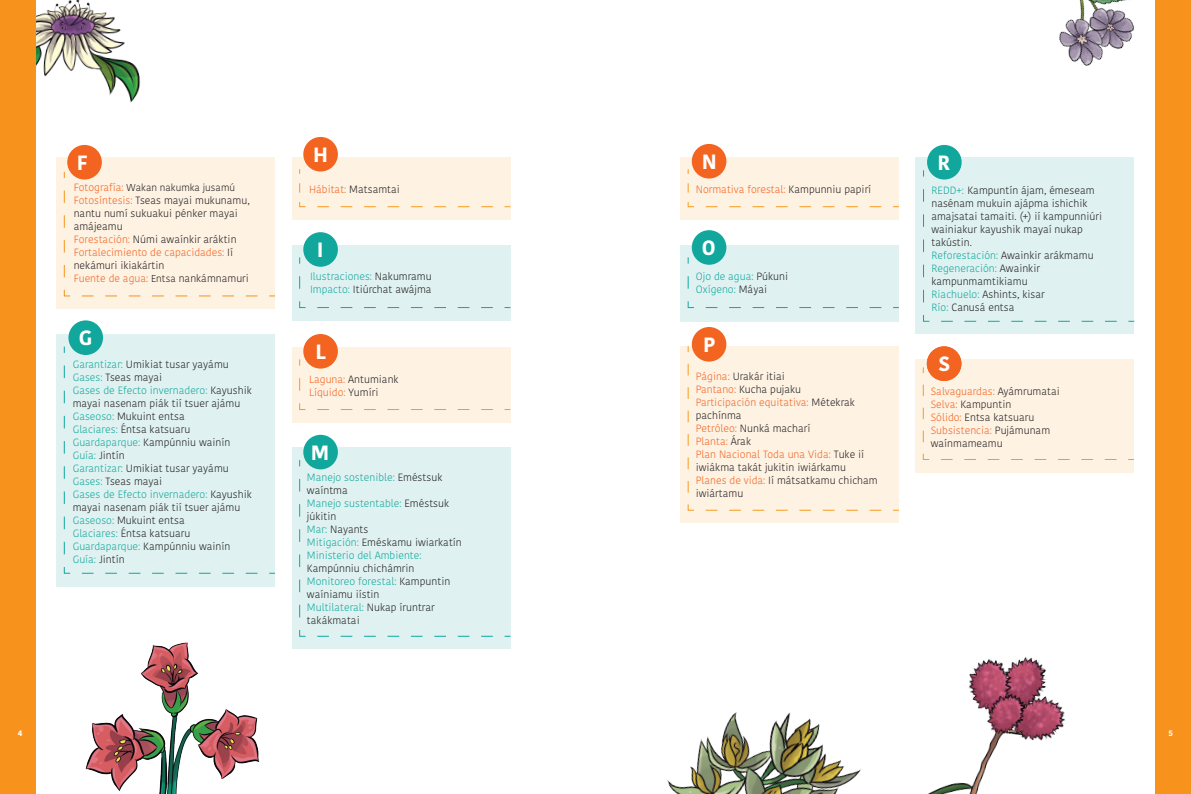
<style>
.page{position:relative;width:1191px;height:794px;background:#fff}
.page>*{position:absolute;margin:0;border:0;box-sizing:border-box;transform-origin:0 0}
.t1{font:700 20.6px "Kohinoor";color:#fff}
.t2{font:300 10.5px/13px "Kohinoor";color:#231f20}
.t3{font:300 10.5px/13px "Kohinoor";color:#12a79d}
.t4{font:300 10.5px/13px "Kohinoor";color:#f36421}
.t5{font:300 10px "Kohinoor";color:#231f20}
.t6{font:700 8px "Kohinoor";color:#fff}
.s1{font-size:10.5px;color:#f36421}
.s2{color:#f36421}
.s3{font-size:10px}
.s4{color:#12a79d}
.s5{color:#231f20}
</style>
<div class="page">
<div style="left:680px;top:157px;width:219px;height:62px;background:#fef2e3"></div>
<svg style="left:687px;top:169px;width:212px;height:38px"></svg>
<div style="left:292px;top:245px;width:218px;height:75px;background:#dff2f1"></div>
<div style="left:292px;top:447px;width:218px;height:202px;background:#dff2f1"></div>
<div style="left:680px;top:245px;width:219px;height:76px;background:#dff2f1"></div>
<div style="left:915px;top:158px;width:219px;height:176px;background:#dff2f1"></div>
<svg style="left:299px;top:257px;width:212px;height:51px"></svg>
<svg style="left:299px;top:459px;width:212px;height:178px"></svg>
<svg style="left:687px;top:257px;width:212px;height:51px"></svg>
<svg style="left:923px;top:170px;width:211px;height:152px"></svg>
<div style="left:292px;top:346px;width:218px;height:76px;background:#fef2e3"></div>
<div style="left:680px;top:346px;width:219px;height:177px;background:#fef2e3"></div>
<div style="left:915px;top:359px;width:218px;height:113px;background:#fef2e3"></div>
<div style="left:292px;top:157px;width:218px;height:62px;background:#fef2e3"></div>
<svg style="left:299px;top:359px;width:212px;height:51px"></svg>
<svg style="left:687px;top:346px;width:212px;height:165px"></svg>
<svg style="left:922px;top:367px;width:212px;height:93px"></svg>
<svg style="left:299px;top:169px;width:212px;height:38px"></svg>
<div style="left:303px;top:435px;width:35px;height:34px;background:#12a79d;border-radius:50%"></div>
<div style="left:692px;top:230px;width:34px;height:35px;background:#12a79d;border-radius:50%"></div>
<div style="left:927px;top:145px;width:34px;height:34px;background:#12a79d;border-radius:50%"></div>
<div style="left:303px;top:137px;width:35px;height:34px;background:#f36421;border-radius:50%"></div>
<div style="left:303px;top:334px;width:35px;height:34px;background:#f36421;border-radius:50%"></div>
<div style="left:692px;top:144px;width:34px;height:34px;background:#f36421;border-radius:50%"></div>
<div style="left:692px;top:327px;width:34px;height:34px;background:#f36421;border-radius:50%"></div>
<div style="left:926px;top:346px;width:35px;height:35px;background:#f36421;border-radius:50%"></div>
<div style="left:303px;top:232px;width:35px;height:35px;background:#12a79d;border-radius:50%"></div>
<img style="left:85px;top:642px;width:175px;height:152px">
<div style="left:57px;top:334px;width:218px;height:252px;background:#dff2f1"></div>
<svg style="left:64px;top:346px;width:211px;height:228px"></svg>
<div style="left:68px;top:320px;width:35px;height:35px;background:#12a79d;border-radius:50%"></div>
<img style="left:928px;top:657px;width:137px;height:137px">
<div style="left:57px;top:157px;width:218px;height:152px;background:#fef2e3"></div>
<svg style="left:64px;top:171px;width:211px;height:126px"></svg>
<div style="left:67px;top:145px;width:35px;height:34px;background:#f36421;border-radius:50%"></div>
<img style="left:36px;top:0;width:105px;height:103px">
<img style="left:667px;top:712px;width:194px;height:82px">
<img style="left:1059px;top:0;width:76px;height:66px">
<div style="left:1155px;top:0;width:36px;height:794px;background:#f7931d"></div>
<div style="left:0;top:0;width:36px;height:794px;background:#f7931d"></div>
<h1 class="t1" style="left:77px;top:149px;width:13px">F</h1>
<p class="t5" style="left:74px;top:181px;width:163px"><span class="s1">Fotografía:</span> Wakan nakumka jusamú</p>
<p class="t2" style="left:74px;top:194px;width:177px"><span class="s2">Fotosíntesis:</span> Tseas mayai mukunamu, nantu numí sukuakui pénker mayai amájeamu<br><span class="s2">Forestación:</span> Númi awaínkir aráktin<br><span class="s2">Fortalecimiento de capacidades:</span> Ií nekámuri ikiakártin<br><span class="s2">Fuente de agua:</span> <span class="s3">Entsa</span> nankámnamuri</p>
<h1 class="t1" style="left:79px;top:325px;width:15px">G</h1>
<p class="t2" style="left:73px;top:358px;width:181px"><span class="s4">Garantizar:</span> Umikiat tusar yayámu<br><span class="s4">Gases:</span> Tseas mayai<br><span class="s4">Gases de Efecto invernadero:</span> Kayushik mayai nasenam piák tií tsuer ajámu<br><span class="s4">Gaseoso:</span> Mukuint entsa<br><span class="s4">Glaciares:</span> Éntsa katsuaru<br><span class="s4">Guardaparque:</span> Kampúnniu wainín<br><span class="s4">Guía:</span> Jintín<br><span class="s4">Garantizar:</span> Umikiat tusar yayámu<br><span class="s4">Gases:</span> Tseas mayai<br><span class="s4">Gases de Efecto invernadero:</span> Kayushik mayai nasenam piák tií tsuer ajámu<br><span class="s4">Gaseoso:</span> Mukuint entsa<br><span class="s4">Glaciares:</span> Éntsa katsuaru<br><span class="s4">Guardaparque:</span> Kampúnniu wainín<br><span class="s4">Guía:</span> Jintín</p>
<h1 class="t1" style="left:313px;top:141px;width:16px">H</h1>
<p class="t2" style="left:309px;top:183px;width:92px"><span class="s2">Hábitat:</span> Matsamtai</p>
<h1 class="t1" style="left:317px;top:236px;width:8px">I</h1>
<p class="t2" style="left:310px;top:270px;width:123px"><span class="s4">Ilustraciones:</span> Nakumramu<br><span class="s4">Impacto:</span> Itiúrchat awájma</p>
<h1 class="t1" style="left:315px;top:338px;width:12px">L</h1>
<h1 class="t1" style="left:701px;top:148px;width:17px">N</h1>
<p class="t4" style="left:696px;top:183px;width:177px">Normativa forestal: <span class="s5">Kampunniu papirí</span></p>
<h1 class="t1" style="left:702px;top:234px;width:15px">O</h1>
<p class="t3" style="left:696px;top:270px;width:94px">Ojo de agua: <span class="s5">Púkuni<br></span>Oxígeno: <span class="s5">Máyai</span></p>
<h1 class="t1" style="left:703px;top:331px;width:14px">P</h1>
<p class="t4" style="left:309px;top:373px;width:91px">Laguna: <span class="s5">Antumiank<br></span>Líquido: <span class="s5">Yumíri</span></p>
<p class="t2" style="left:696px;top:370px;width:183px"><span class="s2">Página:</span> Urakár itiai<br><span class="s2">Pantano:</span> Kucha pujaku<br><span class="s2">Participación equitativa:</span> Métekrak pachínma<br><span class="s2">Petróleo:</span> Nunká macharí<br><span class="s2">Planta:</span> Árak<br><span class="s2">Plan Nacional Toda una Vida:</span> Tuke ií iwiákma takát jukitin iwiárkamu<br><span class="s2">Planes de vida:</span> Ií mátsatkamu chicham iwiártamu</p>
<h1 class="t1" style="left:311px;top:439px;width:20px">M</h1>
<p class="t3" style="left:307px;top:471px;width:156px">Manejo sostenible: <span class="s5">Eméstsuk waíntma<br></span>Manejo sustentable: <span class="s5">Eméstsuk júkitin<br></span>Mar: <span class="s5">Nayants<br></span>Mitigación: <span class="s5">Eméskamu iwiarkatín<br></span>Ministerio del Ambiente:</p>
<p class="t2" style="left:307px;top:561px;width:145px">Kampúnniu chichámrin<br><span class="s4">Monitoreo forestal:</span> Kampuntin waíniamu iístin<br><span class="s4">Multilateral:</span> Nukap íruntrar takákmatai</p>
<h1 class="t1" style="left:937px;top:149px;width:14px">R</h1>
<p class="t2" style="left:931px;top:184px;width:172px"><span class="s4">REDD+:</span> Kampuntín ájam, émeseam nasénam mukuin ajápma ishichik amajsatai tamaiti. (+) ií kampunniúri wainiakur kayushik mayaí nukap takústin.<br><span class="s4">Reforestación:</span> Awainkir arákmamu<br><span class="s4">Regeneración:</span> Awainkir kampunmamtikiamu<br><span class="s4">Riachuelo:</span> Ashints, kisar<br><span class="s4">Río:</span> Canusá entsa</p>
<h1 class="t1" style="left:938px;top:351px;width:13px">S</h1>
<p class="t2" style="left:930px;top:385px;width:131px"><span class="s2">Salvaguardas:</span> Ayámrumatai<br><span class="s2">Selva:</span> Kampuntin<br><span class="s2">Sólido:</span> Entsa katsuaru<br><span class="s2">Subsistencia:</span> Pujámunam waínmameamu</p>
<p class="t6" style="left:18px;top:728px;width:6px">4</p>
<p class="t6" style="left:1168px;top:728px;width:6px">5</p>
</div>
